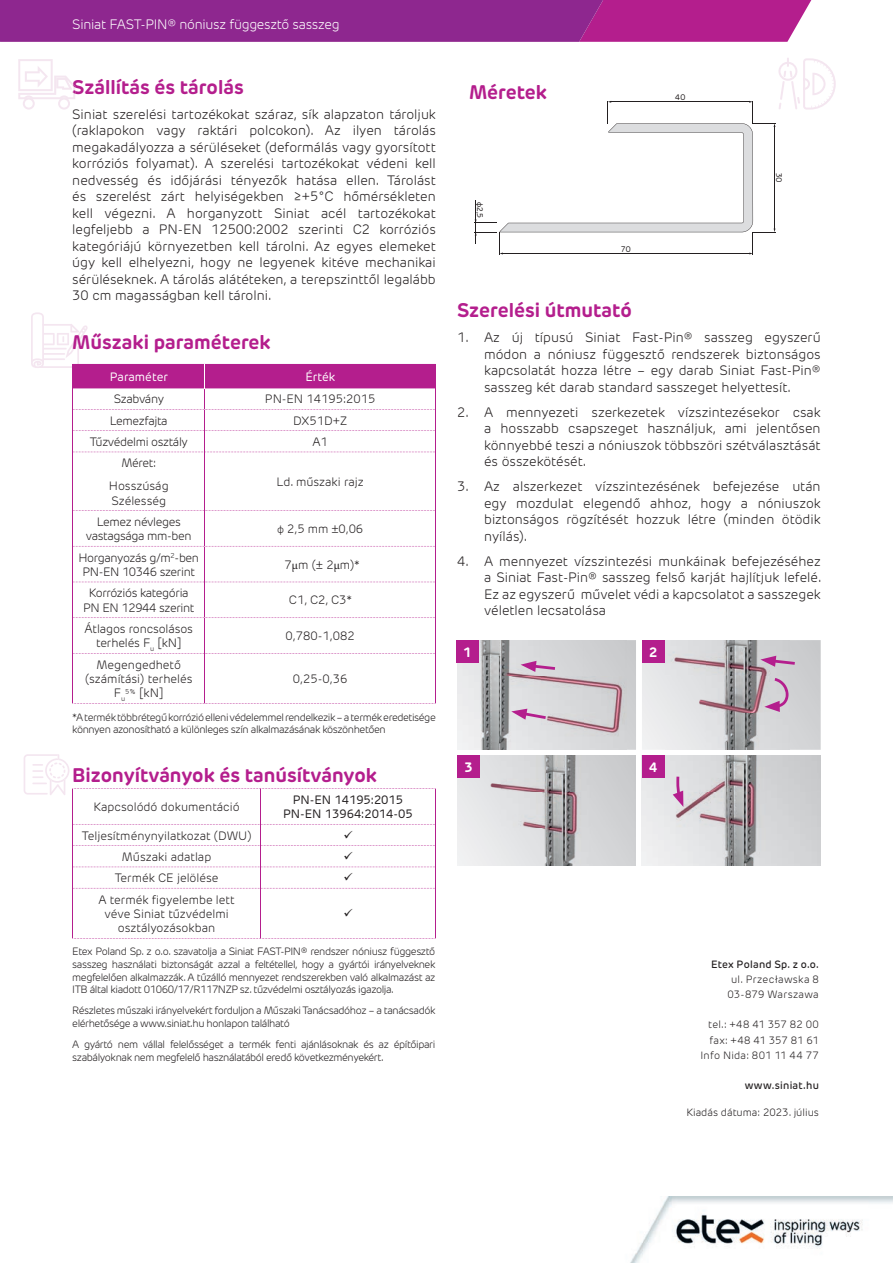
<style>
.page{position:relative;width:893px;height:1263px;background:#fff}
.page>*{position:absolute;margin:0;border:0;box-sizing:border-box;transform-origin:0 0}
.t1{font:700 19.5px "New Rubrik Edge";color:#b41e8d}
.t2{font:300 13.5px/16.5px "New Rubrik Edge";color:#231f20;text-align:justify}
.t3{font:300 13.5px "New Rubrik Edge";letter-spacing:-.02em;color:#fff}
.t4{font:700 13.5px "New Rubrik Edge";color:#fff}
.t5{font:300 12px/14.4px "New Rubrik Edge";color:#231f20;text-align:center}
.t6{font:300 12px/14.4px "New Rubrik Edge";letter-spacing:-.03em;color:#231f20;text-align:center}
.t7{font:12px/14.4px "New Rubrik Edge";color:#231f20;text-align:center}
.t8{font:12px "New Rubrik Edge";color:#fff}
.t9{font:300 12px "New Rubrik Edge";letter-spacing:-.035em;color:#231f20}
.t10{font:300 10.5px/12.6px "New Rubrik Edge";letter-spacing:-.04em;color:#231f20}
.t11{font:300 10.5px/15px "New Rubrik Edge";letter-spacing:.02em;color:#231f20;text-align:right}
.t12{font:500 10.5px "New Rubrik Edge";letter-spacing:.025em;color:#231f20}
.t13{font:300 10.5px/15px "New Rubrik Edge";letter-spacing:.025em;color:#231f20;text-align:center}
.t14{font:300 10.5px "New Rubrik Edge";color:#231f20}
.t15{font:8.1px "Rubrik";color:#231f20}
.s1{font-size:10.5px}
.s2{font-family:"Minion Pro";font-weight:400}
.s3{font-family:"Myriad Pro"}
</style>
<div class="page">
<svg style="left:0;top:0;width:811px;height:42px;background:#992890"></svg>
<img style="left:630px;top:1197px;width:263px;height:66px">
<hr style="left:72px;top:789px;width:1px;height:35px;background:#b41e8d">
<hr style="left:72px;top:888px;width:1px;height:50px;background:#b41e8d">
<svg style="left:72px;top:938px;width:364px;height:1px"></svg>
<hr style="left:260px;top:789px;width:1px;height:35px;background:#b41e8d">
<hr style="left:435px;top:789px;width:1px;height:35px;background:#b41e8d">
<hr style="left:260px;top:888px;width:1px;height:50px;background:#b41e8d">
<hr style="left:435px;top:888px;width:1px;height:50px;background:#b41e8d">
<hr style="left:72px;top:452px;width:1px;height:59px;background:#b41e8d">
<hr style="left:72px;top:511px;width:1px;height:35px;background:#b41e8d">
<hr style="left:72px;top:546px;width:1px;height:36px;background:#b41e8d">
<hr style="left:72px;top:582px;width:1px;height:36px;background:#b41e8d">
<hr style="left:72px;top:618px;width:1px;height:35px;background:#b41e8d">
<hr style="left:72px;top:653px;width:1px;height:50px;background:#b41e8d">
<hr style="left:435px;top:511px;width:1px;height:35px;background:#b41e8d">
<hr style="left:435px;top:546px;width:1px;height:36px;background:#b41e8d">
<hr style="left:435px;top:582px;width:1px;height:36px;background:#b41e8d">
<hr style="left:435px;top:618px;width:1px;height:35px;background:#b41e8d">
<hr style="left:435px;top:653px;width:1px;height:50px;background:#b41e8d">
<hr style="left:435px;top:452px;width:1px;height:59px;background:#b41e8d">
<hr style="left:205px;top:452px;width:1px;height:58px;background:#b41e8d">
<svg style="left:73px;top:510px;width:362px;height:1px"></svg>
<hr style="left:205px;top:511px;width:1px;height:35px;background:#b41e8d">
<svg style="left:73px;top:546px;width:362px;height:1px"></svg>
<hr style="left:205px;top:547px;width:1px;height:35px;background:#b41e8d">
<svg style="left:73px;top:582px;width:362px;height:1px"></svg>
<hr style="left:205px;top:582px;width:1px;height:35px;background:#b41e8d">
<svg style="left:73px;top:617px;width:362px;height:1px"></svg>
<hr style="left:205px;top:618px;width:1px;height:35px;background:#b41e8d">
<svg style="left:73px;top:653px;width:362px;height:1px"></svg>
<svg style="left:72px;top:703px;width:364px;height:1px"></svg>
<hr style="left:205px;top:654px;width:1px;height:49px;background:#b41e8d">
<svg style="left:31px;top:312px;width:405px;height:141px"></svg>
<svg style="left:24px;top:754px;width:412px;height:41px"></svg>
<svg style="left:474px;top:58px;width:362px;height:197px"></svg>
<img style="left:457px;top:755px;width:179px;height:110px">
<img style="left:642px;top:755px;width:179px;height:110px">
<svg style="left:673px;top:777px;width:10px;height:30px"></svg>
<svg style="left:642px;top:640px;width:179px;height:110px;background:#cbc6cb"></svg>
<svg style="left:457px;top:640px;width:179px;height:110px;background:#cbc7cb"></svg>
<div style="left:456px;top:640px;width:23px;height:22px;background:#b41e8d"></div>
<div style="left:642px;top:640px;width:22px;height:22px;background:#b41e8d"></div>
<div style="left:642px;top:755px;width:22px;height:23px;background:#b41e8d"></div>
<div style="left:457px;top:755px;width:23px;height:23px;background:#b41e8d"></div>
<svg style="left:18px;top:59px;width:57px;height:51px"></svg>
<svg style="left:72px;top:824px;width:364px;height:65px"></svg>
<p class="t3" style="left:72px;top:16px;width:269px">Siniat FAST-PIN® nóniusz függesztő sasszeg</p>
<h1 class="t1" style="left:72px;top:75px;width:173px">Szállítás és tárolás</h1>
<p class="t2" style="left:72px;top:106px;width:365px">Siniat szerelési tartozékokat száraz, sík alapzaton tároljuk (raklapokon vagy raktári polcokon). Az ilyen tárolás megakadályozza a sérüléseket (deformálás vagy gyorsított korróziós folyamat). A szerelési tartozékokat védeni kell nedvesség és időjárási tényezők hatása ellen. Tárolást és szerelést zárt helyiségekben ≥+5°C hőmérsékleten kell végezni. A horganyzott Siniat acél tartozékokat legfeljebb a PN-EN 12500:2002 szerinti C2 korróziós kategóriájú környezetben kell tárolni. Az egyes elemeket úgy kell elhelyezni, hogy ne legyenek kitéve mechanikai sérüléseknek. A tárolás alátéteken, a terepszinttől legalább 30 cm magasságban kell tárolni.</p>
<h1 class="t1" style="left:72px;top:330px;width:200px">Műszaki paraméterek</h1>
<p class="t8" style="left:110px;top:369px;width:59px">Paraméter</p>
<p class="t8" style="left:305px;top:369px;width:31px">Érték</p>
<p class="t9" style="left:114px;top:392px;width:52px">Szabvány</p>
<p class="t5" style="left:265px;top:392px;width:112px">PN-EN 14195:2015</p>
<p class="t6" style="left:110px;top:413px;width:59px">Lemezfajta</p>
<p class="t5" style="left:293px;top:413px;width:55px">DX51D+Z</p>
<p class="t6" style="left:90px;top:435px;width:100px">Tűzvédelmi osztály</p>
<p class="t5" style="left:312px;top:435px;width:17px">A1</p>
<p class="t5" style="left:109px;top:452px;width:61px;line-height:23px">Méret:<br>Hosszúság</p>
<p class="t5" style="left:111px;top:493px;width:56px">Szélesség</p>
<p class="t5" style="left:277px;top:474px;width:89px">Ld. műszaki rajz</p>
<p class="t6" style="left:86px;top:514px;width:107px">Lemez névleges vastagsága mm-ben</p>
<p class="t5" style="left:277px;top:522px;width:88px"><span class="s1">ф</span> 2,5 mm ±0,06</p>
<p class="t6" style="left:79px;top:550px;width:122px">Horganyozás g/m<sup>2</sup>-ben<br>PN-EN 10346 szerint</p>
<p class="t5" style="left:285px;top:557px;width:77px">7<span class="s2">μ</span>m (± 2<span class="s2">μ</span>m)*</p>
<p class="t6" style="left:83px;top:586px;width:113px">Korróziós kategória<br>PN EN 12944 szerint</p>
<p class="t5" style="left:289px;top:593px;width:65px">C1, C2, C3*</p>
<p class="t5" style="left:85px;top:622px;width:110px">Átlagos roncsolásos terhelés F<sub>u</sub> [kN]</p>
<p class="t5" style="left:286px;top:629px;width:71px">0,780-1,082</p>
<p class="t5" style="left:85px;top:657px;width:109px">Megengedhető (számítási) terhelés<br>F<sub>u</sub><sup>5%</sup> [kN]</p>
<p class="t5" style="left:293px;top:672px;width:56px">0,25-0,36</p>
<p class="t10" style="left:72px;top:710px;width:365px">*A termék többrétegű korrózió elleni védelemmel rendelkezik – a termék eredetisége könnyen azonosítható a különleges szín alkalmazásának köszönhetően</p>
<h1 class="t1" style="left:72px;top:763px;width:306px">Bizonyítványok és tanúsítványok</h1>
<p class="t5" style="left:94px;top:800px;width:148px">Kapcsolódó dokumentáció</p>
<p class="t7" style="left:283px;top:792px;width:131px">PN-EN 14195:2015<br>PN-EN 13964:2014-05</p>
<p class="t5" style="left:82px;top:828px;width:171px">Teljesítménynyilatkozat (DWU)</p>
<p class="t5" style="left:122px;top:849px;width:91px">Műszaki adatlap</p>
<p class="t5" style="left:115px;top:871px;width:105px">Termék CE jelölése</p>
<p class="t5" style="left:99px;top:892px;width:138px">A termék figyelembe lett véve Siniat tűzvédelmi osztályozásokban</p>
<p class="t10" style="left:72px;top:945px;width:365px;text-align:justify">Etex Poland Sp. z o.o. szavatolja a Siniat FAST-PIN® rendszer nóniusz függesztő sasszeg használati biztonságát azzal a feltétellel, hogy a gyártói irányelveknek megfelelően alkalmazzák. A tűzálló mennyezet rendszerekben való alkalmazást az ITB által kiadott 01060/17/R117NZP sz. tűzvédelmi osztályozás igazolja.</p>
<p class="t10" style="left:72px;top:1004px;width:365px">Részletes műszaki irányelvekért forduljon a Műszaki Tanácsadóhoz – a tanácsadók elérhetősége a www.siniat.hu honlapon található</p>
<p class="t10" style="left:72px;top:1038px;width:365px">A gyártó nem vállal felelősséget a termék fenti ajánlásoknak és az építőipari szabályoknak nem megfelelő használatából eredő következményekért.</p>
<h1 class="t1" style="left:469px;top:80px;width:79px">Méretek</h1>
<p class="t15" style="left:485px;top:202px;width:18px;rotate:90deg"><span class="s3">ф</span>2,5</p>
<p class="t15" style="left:675px;top:93px;width:13px">40</p>
<p class="t15" style="left:621px;top:244px;width:11px">70</p>
<p class="t15" style="left:784px;top:173px;width:12px;rotate:90deg">30</p>
<h1 class="t1" style="left:457px;top:298px;width:176px">Szerelési útmutató</h1>
<p class="t2" style="left:484px;top:329px;width:338px;text-indent:-27px">1. Az új típusú Siniat Fast-Pin® sasszeg egyszerű módon a nóniusz függesztő rendszerek biztonságos kapcsolatát hozza létre – egy darab Siniat Fast-Pin® sasszeg két darab standard sasszeget helyettesít.</p>
<p class="t2" style="left:484px;top:404px;width:338px;text-indent:-27px">2. A mennyezeti szerkezetek vízszintezésekor csak a hosszabb csapszeget használjuk, ami jelentősen könnyebbé teszi a nóniuszok többszöri szétválasztását és összekötését.</p>
<p class="t2" style="left:484px;top:478px;width:338px;text-indent:-27px">3. Az alszerkezet vízszintezésének befejezése után egy mozdulat elegendő ahhoz, hogy a nóniuszok biztonságos rögzítését hozzuk létre (minden ötödik nyílás).</p>
<p class="t2" style="left:484px;top:553px;width:339px;text-indent:-27px">4. A mennyezet vízszintezési munkáinak befejezéséhez a Siniat Fast-Pin® sasszeg felső karját hajlítjuk lefelé.<br>Ez az egyszerű művelet védi a kapcsolatot a sasszegek véletlen lecsatolása</p>
<p class="t4" style="left:463px;top:644px;width:10px">1</p>
<p class="t4" style="left:649px;top:644px;width:10px">2</p>
<p class="t4" style="left:464px;top:759px;width:10px">3</p>
<p class="t4" style="left:649px;top:759px;width:10px">4</p>
<p class="t12" style="left:711px;top:958px;width:109px">Etex Poland Sp. z o.o.</p>
<p class="t13" style="left:728px;top:972px;width:93px">ul. Przecławska 8<br>03-879 Warszawa</p>
<p class="t11" style="left:700px;top:1017px;width:120px">tel.: +48 41 357 82 00 fax: +48 41 357 81 61<br>Info Nida: 801 11 44 77</p>
<p class="t12" style="left:745px;top:1078px;width:76px">www.siniat.hu</p>
<p class="t14" style="left:686px;top:1106px;width:134px">Kiadás dátuma: 2023. július</p>
</div>
